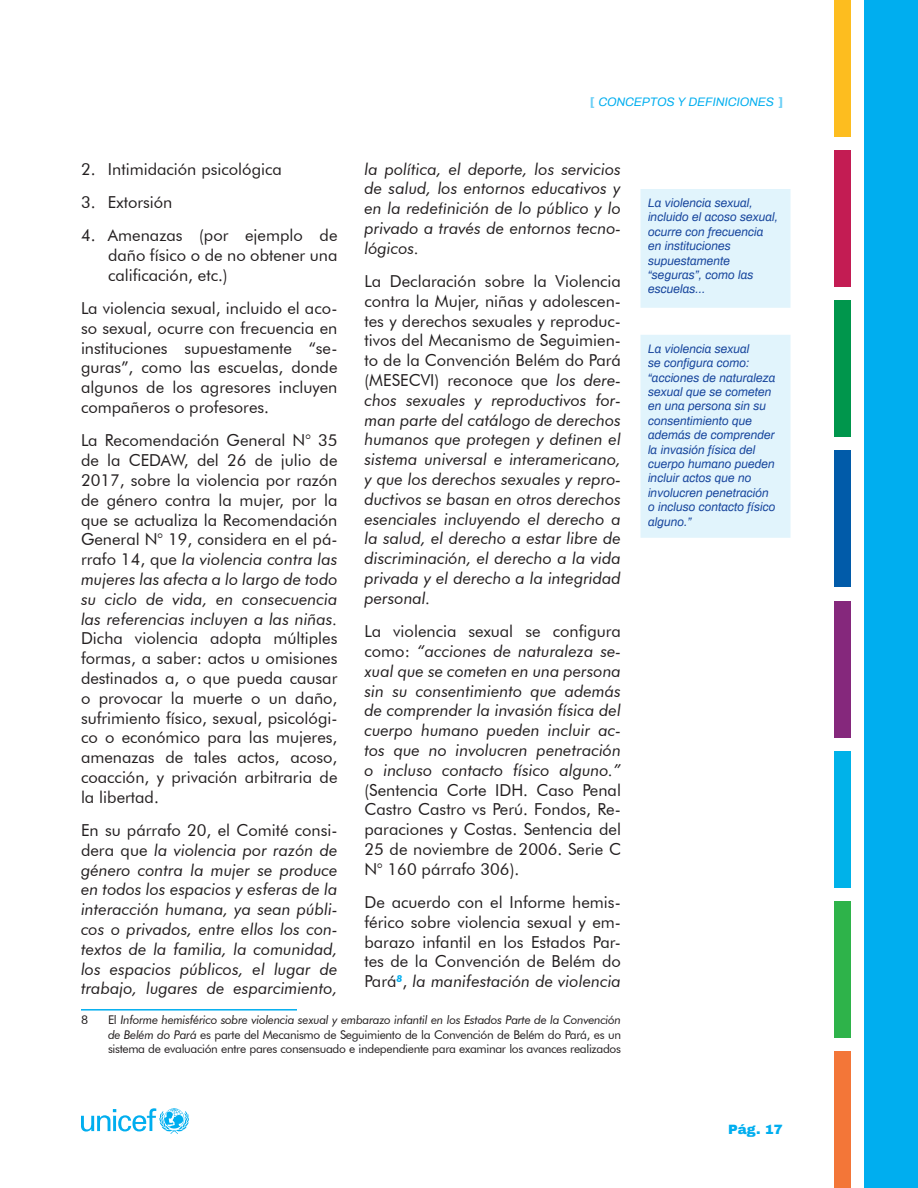
<style>
.page{position:relative;width:918px;height:1188px;background:#fff}
.page>*{position:absolute;margin:0;border:0;box-sizing:border-box;transform-origin:0 0}
.t1{font:italic 16.5px/19.8px "Futura BT";color:#231f20;text-align:justify}
.Enumerativo_1{font:16.5px/19.8px "Futura BT";color:#231f20;text-align:justify}
.t2{font:900 13.5px "Archivo";color:#00aeef}
.Cita_lateral_derecha{font:italic 12px/14.4px "Archivo";color:#18469d}
.Citas_a_pie{font:12px/14.4px "Futura BT";letter-spacing:-.025em;color:#231f20;text-align:justify}
.t3{font:italic 12px "Archivo";color:#00aeef}
.s1{font-weight:900;font-style:normal;color:#6bcff6}
.s2{font-style:italic}
.s3{font-style:normal}
</style>
<div class="page">
<div style="left:864px;top:0;width:54px;height:1188px;background:#00aeef"></div>
<svg style="left:81px;top:1108px;width:108px;height:26px"></svg>
<div style="left:834px;top:1051px;width:16px;height:137px;background:#f37638"></div>
<div style="left:834px;top:901px;width:16px;height:137px;background:#2eb34a"></div>
<div style="left:834px;top:751px;width:16px;height:137px;background:#00b2e9"></div>
<div style="left:834px;top:601px;width:16px;height:136px;background:#85287c"></div>
<div style="left:834px;top:451px;width:16px;height:136px;background:#015ba9"></div>
<div style="left:834px;top:300px;width:16px;height:137px;background:#00964c"></div>
<div style="left:834px;top:150px;width:16px;height:137px;background:#c31c53"></div>
<div style="left:834px;top:0;width:16px;height:137px;background:#fdbd1f"></div>
<hr style="left:81px;top:1009px;width:216px;height:2px;background:#00aeef">
<div style="left:640px;top:335px;width:151px;height:203px;background:#e1f4fc"></div>
<div style="left:640px;top:189px;width:151px;height:119px;background:#e1f4fc"></div>
<p class="t3" style="left:590px;top:93px;width:194px"><span class="s1">[</span> CONCEPTOS Y DEFINICIONES <span class="s1">]</span></p>
<p class="Enumerativo_1" style="left:81px;top:159px;width:202px">2. Intimidación psicológica</p>
<p class="Enumerativo_1" style="left:81px;top:192px;width:93px">3. Extorsión</p>
<p class="Enumerativo_1" style="left:108px;top:225px;width:231px;text-indent:-27px">4. Amenazas (por ejemplo de daño físico o de no obtener una calificación, etc.)</p>
<p class="Enumerativo_1" style="left:81px;top:298px;width:258px">La violencia sexual, incluido el aco&shy;so sexual, ocurre con frecuencia en instituciones supuestamente “se&shy;guras”, como las escuelas, donde algunos de los agresores incluyen compañeros o profesores.</p>
<p class="Enumerativo_1" style="left:81px;top:430px;width:258px">La Recomendación General N° 35 de la CEDAW, del 26 de julio de 2017, sobre la violencia por razón de género contra la mujer, por la que se actualiza la Recomendación General N° 19, considera en el pá&shy;rrafo 14, que <span class="s2">la violencia contra las mujeres las afecta a lo largo de todo su ciclo de vida, en consecuencia las referencias incluyen a las niñas.<br></span>Dicha violencia adopta múltiples formas, a saber: actos u omisiones destinados a, o que pueda causar o provocar la muerte o un daño, sufrimiento físico, sexual, psicológi&shy;co o económico para las mujeres, amenazas de tales actos, acoso, coacción, y privación arbitraria de la libertad.</p>
<p class="t1" style="left:81px;top:820px;width:258px"><span class="s3">En su párrafo 20, el Comité consi&shy;dera que</span> la violencia por razón de género contra la mujer se produce en todos los espacios y esferas de la interacción humana, ya sean públi&shy;cos o privados, entre ellos los con&shy;textos de la familia, la comunidad, los espacios públicos, el lugar de trabajo, lugares de esparcimiento,</p>
<p class="Citas_a_pie" style="left:81px;top:1013px;width:9px">8</p>
<p class="Citas_a_pie" style="left:108px;top:1013px;width:515px">El <span class="s2">Informe hemisférico sobre violencia sexual y embarazo infantil en los Estados Parte de la Convención de Belém do Pará</span> es parte del Mecanismo de Seguimiento de la Convención de Belém do Pará, es un sistema de evaluación entre pares consensuado e independiente para examinar los avances realizados</p>
<p class="t1" style="left:364px;top:159px;width:258px">la política, el deporte, los servicios de salud, los entornos educativos y en la redefinición de lo público y lo privado a través de entornos tecno&shy;lógicos.</p>
<p class="t1" style="left:364px;top:271px;width:258px"><span class="s3">La Declaración sobre la Violencia contra la Mujer, niñas y adolescen&shy;tes y derechos sexuales y reproduc&shy;tivos del Mecanismo de Seguimien&shy;to de la Convención Belém do Pará (MESECVI) reconoce que</span> los dere&shy;chos sexuales y reproductivos for&shy;man parte del catálogo de derechos humanos que protegen y definen el sistema universal e interamericano, y que los derechos sexuales y repro&shy;ductivos se basan en otros derechos esenciales incluyendo el derecho a la salud, el derecho a estar libre de discriminación, el derecho a la vida privada y el derecho a la integridad personal.</p>
<p class="t1" style="left:364px;top:621px;width:258px"><span class="s3">La violencia sexual se configura como:</span> “acciones de naturaleza se&shy;xual que se cometen en una persona sin su consentimiento que además de comprender la invasión física del cuerpo humano pueden incluir ac&shy;tos que no involucren penetración o incluso contacto físico alguno.” <span class="s3">(Sentencia Corte IDH. Caso Penal Castro Castro vs Perú. Fondos, Re&shy;paraciones y Costas. Sentencia del 25 de noviembre de 2006. Serie C N° 160 párrafo 306).</span></p>
<p class="Enumerativo_1" style="left:364px;top:892px;width:258px">De acuerdo con el Informe hemis&shy;férico sobre violencia sexual y em&shy;barazo infantil en los Estados Par&shy;tes de la Convención de Belém do Pará<sup>8</sup>, <span class="s2">la manifestación de violencia</span></p>
<p class="Cita_lateral_derecha" style="left:648px;top:195px;width:132px">La violencia sexual, incluido el acoso sexual, ocurre con frecuencia en instituciones supuestamente “seguras”, como las escuelas...</p>
<p class="Cita_lateral_derecha" style="left:648px;top:341px;width:129px">La violencia sexual<br>se configura como: “acciones de naturaleza sexual que se cometen en una persona sin su consentimiento que además de comprender la invasión física del cuerpo humano pueden incluir actos que no involucren penetración o incluso contacto físico alguno.”</p>
<p class="t2" style="left:728px;top:1121px;width:56px">Pág. 17</p>
</div>
